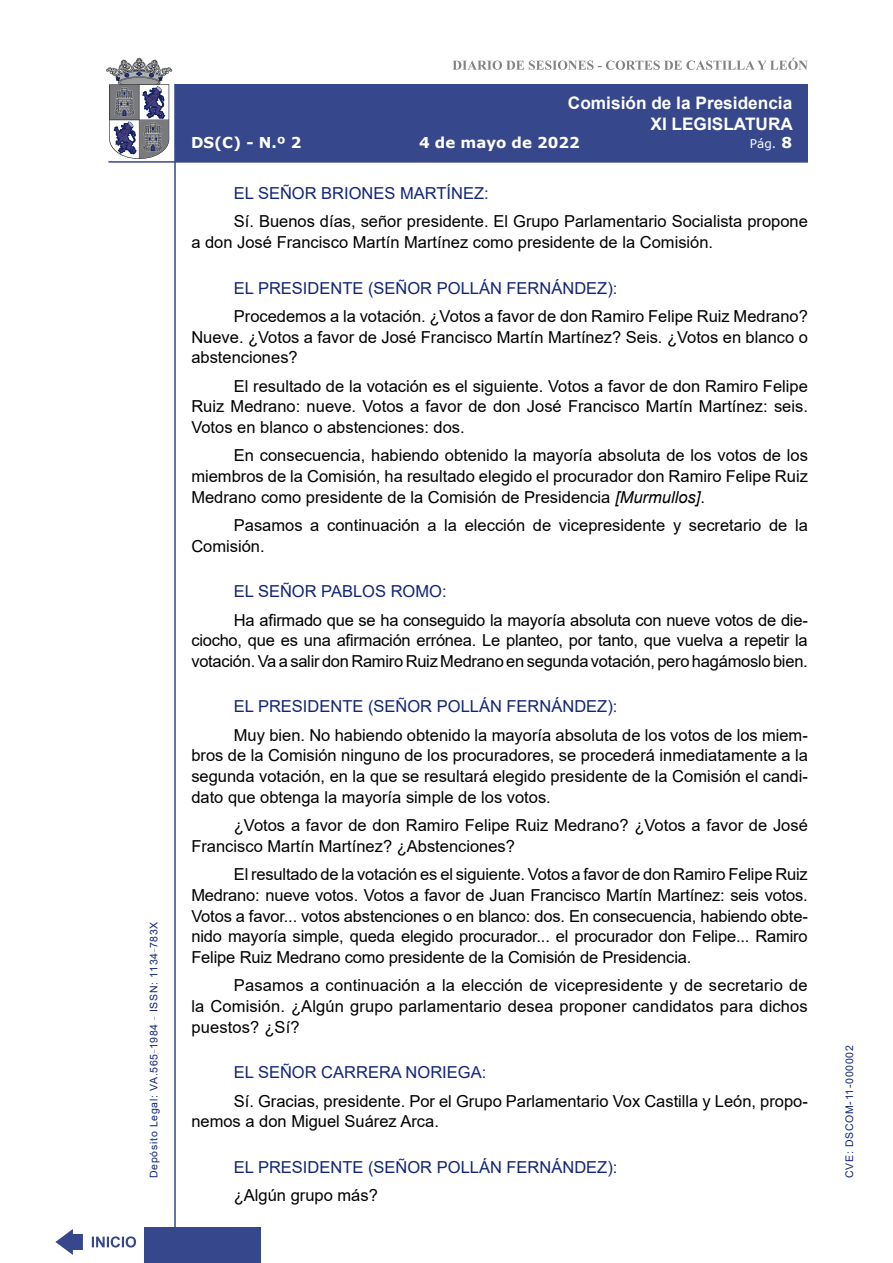
<style>
.page{position:relative;width:893px;height:1263px;background:#fff}
.page>*{position:absolute;margin:0;border:0;box-sizing:border-box;transform-origin:0 0}
.t1{font:700 17.25px/20.7px "Arial";color:#fff;text-align:right}
.t2{font:16.5px/20.7px "Arial";color:#000;text-align:justify}
.Orador{font:16.5px "Arial";color:#122678}
.t3{font:700 15px "Verdana";color:#fff}
.t4{font:12px "Verdana";color:#fff}
.t5{font:10.5px "Arial";letter-spacing:.065em;color:#122678}
.s1{font-weight:700;font-size:15px}
.s2{font-style:italic}
</style>
<div class="page">
<svg style="left:452px;top:58px;width:356px;height:12px"></svg>
<hr style="left:174px;top:84px;width:2px;height:1179px;background:#36478c">
<div style="left:144px;top:1227px;width:117px;height:36px;background:#36478c"></div>
<div style="left:175px;top:84px;width:633px;height:78px;background:#36478c"></div>
<hr style="left:108px;top:161px;width:700px;height:2px;background:#36478c">
<svg style="left:92px;top:1236px;width:44px;height:11px"></svg>
<svg style="left:55px;top:1229px;width:28px;height:26px"></svg>
<svg style="left:106px;top:58px;width:66px;height:101px"></svg>
<p class="t5" style="left:146px;top:1178px;width:258px;rotate:-90deg">Depósito Legal: VA.565<sup>_</sup>1984 <sup>_</sup> ISSN: 1134<sup>_</sup>783X</p>
<p class="t1" style="left:568px;top:93px;width:226px">Comisión de la Presidencia<br>XI LEGISLATURA</p>
<p class="t3" style="left:191px;top:132px;width:112px">DS(C) - N.º 2</p>
<p class="t3" style="left:419px;top:132px;width:162px">4 de mayo de 2022</p>
<p class="t4" style="left:750px;top:135px;width:44px">Pág. <span class="s1">8</span></p>
<p class="Orador" style="left:234px;top:182px;width:256px">EL SEÑOR BRIONES MARTÍNEZ:</p>
<p class="t2" style="left:191px;top:211px;width:618px;text-indent:43px">Sí. Buenos días, señor presidente. El Grupo Parlamentario Socialista propone a don José Francisco Martín Martínez como presidente de la Comisión.</p>
<p class="Orador" style="left:234px;top:276px;width:385px">EL PRESIDENTE (SEÑOR POLLÁN FERNÁNDEZ):</p>
<p class="t2" style="left:191px;top:306px;width:618px;text-indent:43px">Procedemos a la votación. ¿Votos a favor de don Ramiro Felipe Ruiz Medrano?<br>Nueve. ¿Votos a favor de José Francisco Martín Martínez? Seis. ¿Votos en blanco o abstenciones?</p>
<p class="t2" style="left:191px;top:375px;width:618px;text-indent:43px">El resultado de la votación es el siguiente. Votos a favor de don Ramiro Felipe Ruiz Medrano: nueve. Votos a favor de don José Francisco Martín Martínez: seis.<br>Votos en blanco o abstenciones: dos.</p>
<p class="t2" style="left:191px;top:445px;width:618px;text-indent:43px">En consecuencia, habiendo obtenido la mayoría absoluta de los votos de los miembros de la Comisión, ha resultado elegido el procurador don Ramiro Felipe Ruiz Medrano como presidente de la Comisión de Presidencia <span class="s2">[Murmullos]</span>.</p>
<p class="t2" style="left:191px;top:515px;width:618px;text-indent:43px">Pasamos a continuación a la elección de vicepresidente y secretario de la<br>Comisión.</p>
<p class="Orador" style="left:234px;top:580px;width:214px">EL SEÑOR PABLOS ROMO:</p>
<p class="t2" style="left:191px;top:609px;width:618px;text-indent:43px">Ha afirmado que se ha conseguido la mayoría absoluta con nueve votos de die&shy;ciocho, que es una afirmación errónea. Le planteo, por tanto, que vuelva a repetir la votación. Va a salir don Ramiro Ruiz Medrano en segunda votación, pero hagámoslo bien.</p>
<p class="Orador" style="left:234px;top:695px;width:385px">EL PRESIDENTE (SEÑOR POLLÁN FERNÁNDEZ):</p>
<p class="t2" style="left:191px;top:724px;width:618px;text-indent:43px">Muy bien. No habiendo obtenido la mayoría absoluta de los votos de los miem&shy;bros de la Comisión ninguno de los procuradores, se procederá inmediatamente a la segunda votación, en la que se resultará elegido presidente de la Comisión el candi&shy;dato que obtenga la mayoría simple de los votos.</p>
<p class="t2" style="left:191px;top:815px;width:618px;text-indent:43px">¿Votos a favor de don Ramiro Felipe Ruiz Medrano? ¿Votos a favor de José<br>Francisco Martín Martínez? ¿Abstenciones?</p>
<p class="t2" style="left:191px;top:864px;width:618px;text-indent:43px">El resultado de la votación es el siguiente. Votos a favor de don Ramiro Felipe Ruiz Medrano: nueve votos. Votos a favor de Juan Francisco Martín Martínez: seis votos.<br>Votos a favor... votos abstenciones o en blanco: dos. En consecuencia, habiendo obte&shy;nido mayoría simple, queda elegido procurador... el procurador don Felipe... Ramiro Felipe Ruiz Medrano como presidente de la Comisión de Presidencia.</p>
<p class="t2" style="left:191px;top:975px;width:618px;text-indent:43px">Pasamos a continuación a la elección de vicepresidente y de secretario de la Comisión. ¿Algún grupo parlamentario desea proponer candidatos para dichos puestos? ¿Sí?</p>
<p class="Orador" style="left:234px;top:1061px;width:254px">EL SEÑOR CARRERA NORIEGA:</p>
<p class="t2" style="left:191px;top:1090px;width:618px;text-indent:43px">Sí. Gracias, presidente. Por el Grupo Parlamentario Vox Castilla y León, propo&shy;nemos a don Miguel Suárez Arca.</p>
<p class="Orador" style="left:234px;top:1155px;width:385px">EL PRESIDENTE (SEÑOR POLLÁN FERNÁNDEZ):</p>
<p class="t2" style="left:234px;top:1185px;width:145px">¿Algún grupo más?</p>
<p class="t5" style="left:842px;top:1178px;width:134px;rotate:-90deg">CVE: DSCOM-11-000002</p>
</div>
